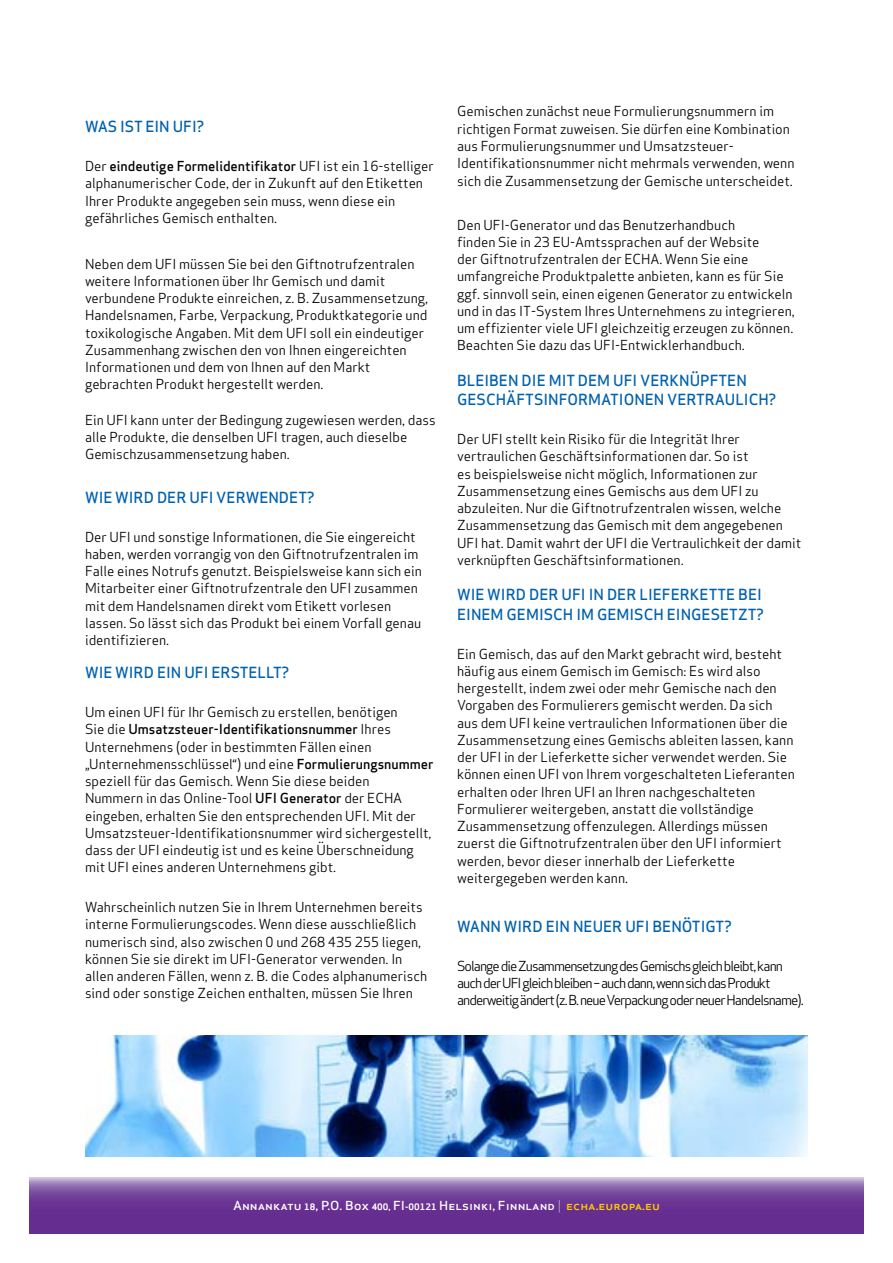
<style>
.page{position:relative;width:893px;height:1263px;background:#fff}
.page>*{position:absolute;margin:0;border:0;box-sizing:border-box;transform-origin:0 0}
.t1{font:500 15px/19.5px "Apex Sans";color:#0061af}
.t2{font:13.5px/17.2px "Apex Sans";color:#000}
.t3{font:13.5px/17.2px "Apex Sans";letter-spacing:-.07em;color:#000}
.t4{font:500 12.15px "Apex Sans";color:#fff;scale:1.08 1}
.s1{font-weight:500}
.s2{font-weight:700;font-size:8.7px}
.s3{font-weight:700;font-size:8.25px}
.s4{font-weight:300}
.s5{color:#ffcb05}
</style>
<div class="page">
<svg style="left:30px;top:1178px;width:833px;height:55px;background:#76469d"></svg>
<img style="left:85px;top:1035px;width:723px;height:122px">
<p class="t1" style="left:85px;top:115px;width:121px">WAS IST EIN UFI?</p>
<p class="t2" style="left:85px;top:156px;width:350px">Der <span class="s1">eindeutige Formelidentifikator</span> UFI ist ein 16-stelliger alphanumerischer Code, der in Zukunft auf den Etiketten Ihrer Produkte angegeben sein muss, wenn diese ein gefährliches Gemisch enthalten.</p>
<p class="t2" style="left:85px;top:254px;width:345px">Neben dem UFI müssen Sie bei den Giftnotrufzentralen weitere Informationen über Ihr Gemisch und damit verbundene Produkte einreichen, z. B. Zusammensetzung, Handelsnamen, Farbe, Verpackung, Produktkategorie und toxikologische Angaben. Mit dem UFI soll ein eindeutiger Zusammenhang zwischen den von Ihnen eingereichten Informationen und dem von Ihnen auf den Markt gebrachten Produkt hergestellt werden.</p>
<p class="t2" style="left:85px;top:410px;width:352px">Ein UFI kann unter der Bedingung zugewiesen werden, dass alle Produkte, die denselben UFI tragen, auch dieselbe<br>Gemischzusammensetzung haben.</p>
<p class="t1" style="left:85px;top:485px;width:231px">WIE WIRD DER UFI VERWENDET?</p>
<p class="t2" style="left:85px;top:527px;width:338px">Der UFI und sonstige Informationen, die Sie eingereicht haben, werden vorrangig von den Giftnotrufzentralen im Falle eines Notrufs genutzt. Beispielsweise kann sich ein Mitarbeiter einer Giftnotrufzentrale den UFI zusammen mit dem Handelsnamen direkt vom Etikett vorlesen lassen. So lässt sich das Produkt bei einem Vorfall genau identifizieren.</p>
<p class="t1" style="left:85px;top:661px;width:206px">WIE WIRD EIN UFI ERSTELLT?</p>
<p class="t2" style="left:85px;top:702px;width:350px">Um einen UFI für Ihr Gemisch zu erstellen, benötigen<br>Sie die <span class="s1">Umsatzsteuer-Identifikationsnummer</span> Ihres Unternehmens (oder in bestimmten Fällen einen „Unternehmensschlüssel“) und eine <span class="s1">Formulierungsnummer </span>speziell für das Gemisch. Wenn Sie diese beiden<br>Nummern in das Online-Tool <span class="s1">UFI Generator</span> der ECHA eingeben, erhalten Sie den entsprechenden UFI. Mit der Umsatzsteuer-Identifikationsnummer wird sichergestellt, dass der UFI eindeutig ist und es keine Überschneidung mit UFI eines anderen Unternehmens gibt.</p>
<p class="t2" style="left:85px;top:897px;width:344px">Wahrscheinlich nutzen Sie in Ihrem Unternehmen bereits interne Formulierungscodes. Wenn diese ausschließlich numerisch sind, also zwischen 0 und 268 435 255 liegen, können Sie sie direkt im UFI-Generator verwenden. In allen anderen Fällen, wenn z. B. die Codes alphanumerisch sind oder sonstige Zeichen enthalten, müssen Sie Ihren</p>
<p class="t2" style="left:457px;top:102px;width:339px">Gemischen zunächst neue Formulierungsnummern im richtigen Format zuweisen. Sie dürfen eine Kombination aus Formulierungsnummer und Umsatzsteuer-Identifikationsnummer nicht mehrmals verwenden, wenn sich die Zusammensetzung der Gemische unterscheidet.</p>
<p class="t2" style="left:457px;top:215px;width:339px">Den UFI-Generator und das Benutzerhandbuch<br>finden Sie in 23 EU-Amtssprachen auf der Website<br>der Giftnotrufzentralen der ECHA. Wenn Sie eine umfangreiche Produktpalette anbieten, kann es für Sie ggf. sinnvoll sein, einen eigenen Generator zu entwickeln und in das IT-System Ihres Unternehmens zu integrieren, um effizienter viele UFI gleichzeitig erzeugen zu können.<br>Beachten Sie dazu das UFI-Entwicklerhandbuch.</p>
<p class="t1" style="left:457px;top:368px;width:321px">BLEIBEN DIE MIT DEM UFI VERKNÜPFTEN<br>GESCHÄFTSINFORMATIONEN VERTRAULICH?</p>
<p class="t2" style="left:457px;top:429px;width:346px">Der UFI stellt kein Risiko für die Integrität Ihrer vertraulichen Geschäftsinformationen dar. So ist<br>es beispielsweise nicht möglich, Informationen zur Zusammensetzung eines Gemischs aus dem UFI zu abzuleiten. Nur die Giftnotrufzentralen wissen, welche Zusammensetzung das Gemisch mit dem angegebenen UFI hat. Damit wahrt der UFI die Vertraulichkeit der damit verknüpften Geschäftsinformationen.</p>
<p class="t1" style="left:457px;top:583px;width:308px">WIE WIRD DER UFI IN DER LIEFERKETTE BEI<br>EINEM GEMISCH IM GEMISCH EINGESETZT?</p>
<p class="t2" style="left:457px;top:644px;width:339px">Ein Gemisch, das auf den Markt gebracht wird, besteht häufig aus einem Gemisch im Gemisch: Es wird also hergestellt, indem zwei oder mehr Gemische nach den Vorgaben des Formulierers gemischt werden. Da sich aus dem UFI keine vertraulichen Informationen über die Zusammensetzung eines Gemischs ableiten lassen, kann der UFI in der Lieferkette sicher verwendet werden. Sie können einen UFI von Ihrem vorgeschalteten Lieferanten erhalten oder Ihren UFI an Ihren nachgeschalteten Formulierer weitergeben, anstatt die vollständige Zusammensetzung offenzulegen. Allerdings müssen zuerst die Giftnotrufzentralen über den UFI informiert werden, bevor dieser innerhalb der Lieferkette weitergegeben werden kann.</p>
<p class="t1" style="left:457px;top:914px;width:276px">WANN WIRD EIN NEUER UFI BENÖTIGT?</p>
<p class="t3" style="left:457px;top:956px;width:348px">Solange die Zusammensetzung des Gemischs gleich bleibt, kann auch der UFI gleich bleiben– auch dann, wenn sich das Produkt anderweitig ändert (z.B. neue Verpackung oder neuer Handelsname).</p>
<p class="t4" style="left:233px;top:1195px;width:397px">Annankatu <span class="s2">18</span>, P.O. Box <span class="s2">400,</span> FI<span class="s3">-</span><span class="s2">00121</span> Helsinki, Finnland <span class="s4">|</span> <span class="s5">echa.europa.eu</span></p>
</div>
